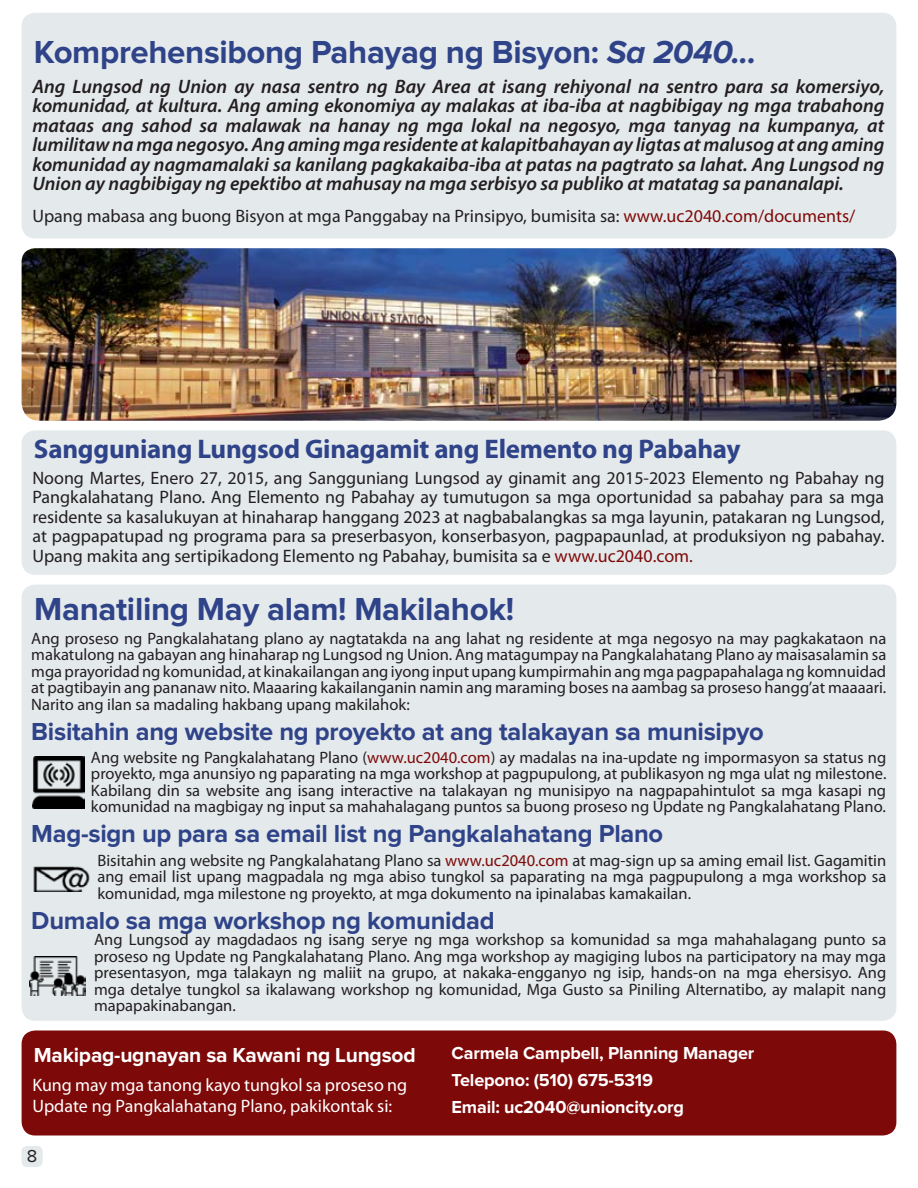
<style>
.page{position:relative;width:918px;height:1188px;background:#fff}
.page>*{position:absolute;margin:0;border:0;box-sizing:border-box;transform-origin:0 0}
.t1{font:700 33px "Proxima Nova";letter-spacing:-.01em;color:#2f4389}
.t2{font:700 27px "Myriad Pro";letter-spacing:-.01em;color:#2f4389}
.t3{font:700 25.5px "Proxima Nova";letter-spacing:-.01em;color:#2f4389}
.t4{font:700 21px "Proxima Nova";letter-spacing:-.01em;color:#fff}
.t5{font:italic 600 19.5px/19.5px "Myriad Pro";color:#231f20;text-align:justify}
.t6{font:18px/19.5px "Myriad Pro";color:#231f20;text-align:justify}
.t7{font:18px/21px "Myriad Pro";color:#fff}
.t8{font:700 18px/27px "Proxima Nova";letter-spacing:-.01em;color:#fff}
.t9{font:18px "Proxima Nova";color:#231f20}
.t10{font:16.5px/16.5px "Myriad Pro";color:#231f20;text-align:justify}
.s1{font-style:italic}
.s2{color:#7e0909}
</style>
<div class="page">
<div style="left:22px;top:1146px;width:21px;height:21px;background:#e4e9eb;border-radius:5px"></div>
<div style="left:22px;top:585px;width:874px;height:436px;background:#e4e9eb;border-radius:14px"></div>
<img style="left:33px;top:866px;width:57px;height:26px">
<img style="left:29px;top:956px;width:56px;height:40px">
<img style="left:32px;top:756px;width:52px;height:53px">
<div style="left:22px;top:1030px;width:874px;height:106px;background:#7e0909;border-radius:14px"></div>
<div style="left:22px;top:13px;width:874px;height:225px;background:#e4e9eb;border-radius:14px"></div>
<img style="left:22px;top:248px;width:874px;height:173px">
<div style="left:22px;top:430px;width:874px;height:145px;background:#e4e9eb;border-radius:14px"></div>
<h1 class="t1" style="left:34px;top:36px;width:724px">Komprehensibong Pahayag ng Bisyon: <span class="s1">Sa 2040...</span></h1>
<p class="t5" style="left:32px;top:76px;width:854px">Ang Lungsod ng Union ay nasa sentro ng Bay Area at isang rehiyonal na sentro para sa komersiyo, komunidad, at kultura. Ang aming ekonomiya ay malakas at iba-iba at nagbibigay ng mga trabahong mataas ang sahod sa malawak na hanay ng mga lokal na negosyo, mga tanyag na kumpanya, at lumilitaw na mga negosyo. Ang aming mga residente at kalapitbahayan ay ligtas at malusog at ang aming komunidad ay nagmamalaki sa kanilang pagkakaiba-iba at patas na pagtrato sa lahat. Ang Lungsod ng Union ay nagbibigay ng epektibo at mahusay na mga serbisyo sa publiko at matatag sa pananalapi.</p>
<p class="t6" style="left:32px;top:205px;width:825px">Upang mabasa ang buong Bisyon at mga Panggabay na Prinsipyo, bumisita sa: <span class="s2">www.uc2040.com/documents/</span></p>
<h2 class="t2" style="left:34px;top:431px;width:708px">Sangguniang Lungsod Ginagamit ang Elemento ng Pabahay</h2>
<p class="t6" style="left:32px;top:468px;width:854px">Noong Martes, Enero 27, 2015, ang Sangguniang Lungsod ay ginamit ang 2015-2023 Elemento ng Pabahay ng Pangkalahatang Plano. Ang Elemento ng Pabahay ay tumutugon sa mga oportunidad sa pabahay para sa mga residente sa kasalukuyan at hinaharap hanggang 2023 at nagbabalangkas sa mga layunin, patakaran ng Lungsod, at pagpapatupad ng programa para sa preserbasyon, konserbasyon, pagpapaunlad, at produksiyon ng pabahay.<br>Upang makita ang sertipikadong Elemento ng Pabahay, bumisita sa e <span class="s2">www.uc2040.com.</span></p>
<h1 class="t1" style="left:34px;top:594px;width:481px">Manatiling May alam! Makilahok!</h1>
<p class="t10" style="left:31px;top:630px;width:857px">Ang proseso ng Pangkalahatang plano ay nagtatakda na ang lahat ng residente at mga negosyo na may pagkakataon na makatulong na gabayan ang hinaharap ng Lungsod ng Union. Ang matagumpay na Pangkalahatang Plano ay maisasalamin sa mga prayoridad ng komunidad, at kinakailangan ang iyong input upang kumpirmahin ang mga pagpapahalaga ng komnuidad at pagtibayin ang pananaw nito. Maaaring kakailanganin namin ang maraming boses na aambag sa proseso hangg’at maaaari.<br>Narito ang ilan sa madaling hakbang upang makilahok:</p>
<h3 class="t3" style="left:31px;top:719px;width:734px">Bisitahin ang website ng proyekto at ang talakayan sa munisipyo</h3>
<p class="t10" style="left:91px;top:749px;width:797px">Ang website ng Pangkalahatang Plano (<span class="s2">www.uc2040.com</span>) ay madalas na ina-update ng impormasyon sa status ng proyekto, mga anunsiyo ng paparating na mga workshop at pagpupulong, at publikasyon ng mga ulat ng milestone.<br>Kabilang din sa website ang isang interactive na talakayan ng munisipyo na nagpapahintulot sa mga kasapi ng komunidad na magbigay ng input sa mahahalagang puntos sa buong proseso ng Update ng Pangkalahatang Plano.</p>
<h3 class="t3" style="left:31px;top:822px;width:633px">Mag-sign up para sa email list ng Pangkalahatang Plano</h3>
<p class="t10" style="left:97px;top:852px;width:790px">Bisitahin ang website ng Pangkalahatang Plano sa <span class="s2">www.uc2040.com</span> at mag-sign up sa aming email list. Gagamitin ang email list upang magpadala ng mga abiso tungkol sa paparating na mga pagpupulong a mga workshop sa komunidad, mga milestone ng proyekto, at mga dokumento na ipinalabas kamakailan.</p>
<h3 class="t3" style="left:31px;top:908px;width:465px">Dumalo sa mga workshop ng komunidad</h3>
<p class="t10" style="left:94px;top:931px;width:794px">Ang Lungsod ay magdadaos ng isang serye ng mga workshop sa komunidad sa mga mahahalagang punto sa proseso ng Update ng Pangkalahatang Plano. Ang mga workshop ay magiging lubos na participatory na may mga presentasyon, mga talakayn ng maliit na grupo, at nakaka-engganyo ng isip, hands-on na mga ehersisyo. Ang mga detalye tungkol sa ikalawang workshop ng komunidad, Mga Gusto sa Piniling Alternatibo, ay malapit nang mapapakinabangan.</p>
<p class="t4" style="left:34px;top:1046px;width:383px">Makipag-ugnayan sa Kawani ng Lungsod</p>
<p class="t7" style="left:32px;top:1074px;width:376px">Kung may mga tanong kayo tungkol sa proseso ng<br>Update ng Pangkalahatang Plano, pakikontak si:</p>
<p class="t8" style="left:452px;top:1040px;width:304px">Carmela Campbell, Planning Manager<br>Telepono: (510) 675-5319<br>Email: uc2040@unioncity.org</p>
<p class="t9" style="left:27px;top:1148px;width:12px">8</p>
</div>
